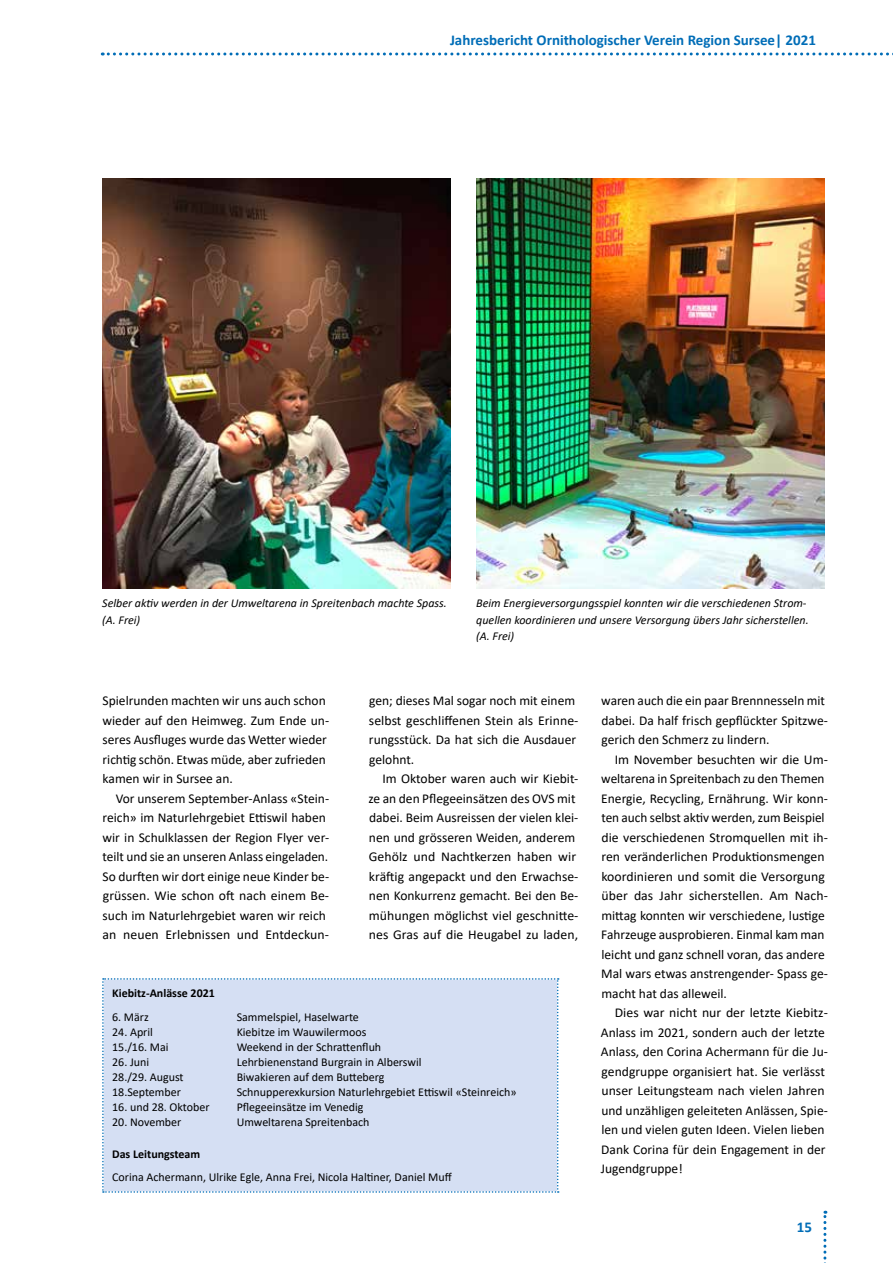
<style>
.page{position:relative;width:893px;height:1263px;background:#fff}
.page>*{position:absolute;margin:0;border:0;box-sizing:border-box;transform-origin:0 0}
.t1{font:700 15px "Calibri";color:#006db7}
.t2{font:13.5px/19.5px "Calibri";color:#000}
.t3{font:12px "Calibri";color:#000}
.t4{font:italic 12px/16.5px "Calibri";color:#000}
.t5{font:700 12px "Calibri";color:#000}
</style>
<div class="page">
<svg style="left:102px;top:53px;width:791px;height:3px"></svg>
<svg style="left:823px;top:1211px;width:3px;height:52px"></svg>
<div style="left:102px;top:978px;width:457px;height:215px;background:#d5dff3"></div>
<img style="left:476px;top:179px;width:349px;height:409px">
<img style="left:102px;top:179px;width:349px;height:409px">
<p class="t1" style="left:450px;top:30px;width:368px">Jahresbericht Ornithologischer Verein Region Sursee| 2021</p>
<p class="t4" style="left:102px;top:595px;width:346px">Selber aktiv werden in der Umweltarena in Spreitenbach machte Spass. (A. Frei)</p>
<p class="t4" style="left:476px;top:595px;width:334px">Beim Energieversorgungsspiel konnten wir die verschiedenen Strom&shy;quellen koordinieren und unsere Versorgung übers Jahr sicherstellen. (A. Frei)</p>
<p class="t2" style="left:103px;top:691px;width:228px">Spielrunden machten wir uns auch schon wieder auf den Heimweg. Zum Ende un&shy;seres Ausfluges wurde das Wetter wieder richtig schön. Etwas müde, aber zufrieden kamen wir in Sursee an.</p>
<p class="t2" style="left:103px;top:788px;width:228px;text-indent:13px">Vor unserem September-Anlass «Stein&shy;reich» im Naturlehrgebiet Ettiswil haben wir in Schulklassen der Region Flyer ver&shy;teilt und sie an unseren Anlass eingeladen.<br>So durften wir dort einige neue Kinder be&shy;grüssen. Wie schon oft nach einem Be&shy;such im Naturlehrgebiet waren wir reich an neuen Erlebnissen und Entdeckun-</p>
<p class="t2" style="left:369px;top:691px;width:211px">gen; dieses Mal sogar noch mit einem selbst geschliffenen Stein als Erinne&shy;rungsstück. Da hat sich die Ausdauer gelohnt.</p>
<p class="t2" style="left:369px;top:769px;width:211px;text-indent:14px">Im Oktober waren auch wir Kiebit&shy;ze an den Pflegeeinsätzen des OVS mit dabei. Beim Ausreissen der vielen klei&shy;nen und grösseren Weiden, anderem Gehölz und Nachtkerzen haben wir kräftig angepackt und den Erwachse&shy;nen Konkurrenz gemacht. Bei den Be&shy;mühungen möglichst viel geschnitte&shy;nes Gras auf die Heugabel zu laden,</p>
<p class="t5" style="left:112px;top:985px;width:104px">Kiebitz-Anlässe 2021</p>
<p class="t3" style="left:112px;top:1008px;width:38px">6. März</p>
<p class="t3" style="left:237px;top:1008px;width:124px">Sammelspiel, Haselwarte</p>
<p class="t3" style="left:112px;top:1023px;width:42px">24. April</p>
<p class="t3" style="left:237px;top:1023px;width:131px">Kiebitze im Wauwilermoos</p>
<p class="t3" style="left:112px;top:1038px;width:58px">15./16. Mai</p>
<p class="t3" style="left:237px;top:1038px;width:146px">Weekend in der Schrattenfluh</p>
<p class="t3" style="left:112px;top:1053px;width:39px">26. Juni</p>
<p class="t3" style="left:237px;top:1053px;width:187px">Lehrbienenstand Burgrain in Alberswil</p>
<p class="t3" style="left:112px;top:1068px;width:73px">28./29. August</p>
<p class="t3" style="left:237px;top:1068px;width:149px">Biwakieren auf dem Butteberg</p>
<p class="t3" style="left:112px;top:1083px;width:70px">18.September</p>
<p class="t3" style="left:237px;top:1083px;width:281px">Schnupperexkursion Naturlehrgebiet Ettiswil «Steinreich»</p>
<p class="t3" style="left:112px;top:1098px;width:99px">16. und 28. Oktober</p>
<p class="t3" style="left:237px;top:1098px;width:128px">Pflegeeinsätze im Venedig</p>
<p class="t3" style="left:112px;top:1113px;width:71px">20. November</p>
<p class="t3" style="left:237px;top:1113px;width:134px">Umweltarena Spreitenbach</p>
<p class="t5" style="left:112px;top:1145px;width:90px">Das Leitungsteam</p>
<p class="t3" style="left:112px;top:1169px;width:341px">Corina Achermann, Ulrike Egle, Anna Frei, Nicola Haltiner, Daniel Muff</p>
<p class="t2" style="left:601px;top:691px;width:228px">waren auch die ein paar Brennnesseln mit dabei. Da half frisch gepflückter Spitzwe&shy;gerich den Schmerz zu lindern.</p>
<p class="t2" style="left:601px;top:749px;width:228px;text-indent:14px">Im November besuchten wir die Um&shy;weltarena in Spreitenbach zu den Themen Energie, Recycling, Ernährung. Wir konn&shy;ten auch selbst aktiv werden, zum Beispiel die verschiedenen Stromquellen mit ih&shy;ren veränderlichen Produktionsmengen koordinieren und somit die Versorgung über das Jahr sicherstellen. Am Nach&shy;mittag konnten wir verschiedene, lustige Fahrzeuge ausprobieren. Einmal kam man leicht und ganz schnell voran, das andere Mal wars etwas anstrengender- Spass ge&shy;macht hat das alleweil.</p>
<p class="t2" style="left:601px;top:1003px;width:229px;text-indent:14px">Dies war nicht nur der letzte Kiebitz-Anlass im 2021, sondern auch der letzte Anlass, den Corina Achermann für die Ju&shy;gendgruppe organisiert hat. Sie verlässt unser Leitungsteam nach vielen Jahren und unzähligen geleiteten Anlässen, Spie&shy;len und vielen guten Ideen. Vielen lieben Dank Corina für dein Engagement in der Jugendgruppe!</p>
<p class="t1" style="left:797px;top:1216px;width:17px">15</p>
</div>
